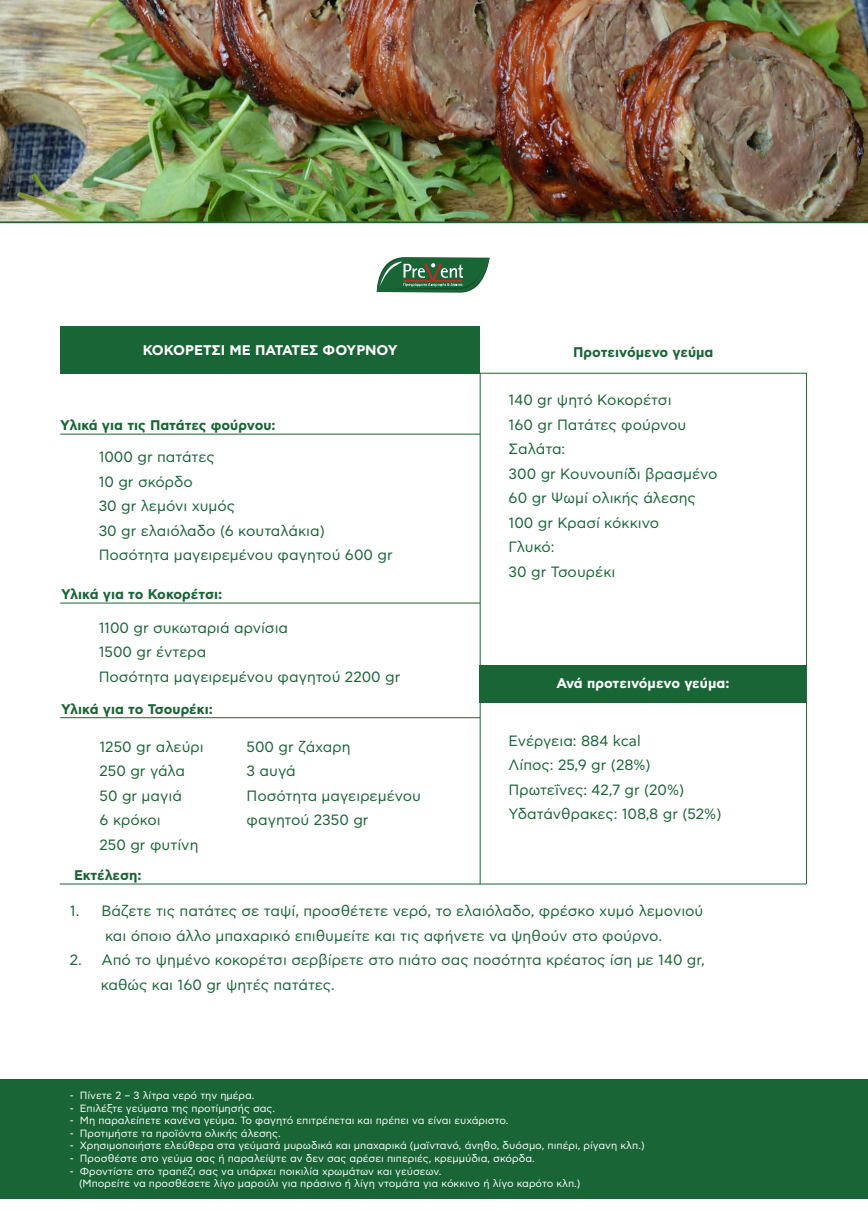
<style>
.page{position:relative;width:868px;height:1228px;background:#fff}
.page>*{position:absolute;margin:0;border:0;box-sizing:border-box;transform-origin:0 0}
.t1{font:14.88px/24.5px "CF Asty Std";color:#196536}
.t2{font:700 14px "CF Asty Std";color:#196536}
.t3{font:700 14px "CF Asty Std";color:#fff}
.t4{font:10.5px/12.6px "CF Asty Std";color:#fff}
</style>
<div class="page">
<div style="left:0;top:1079px;width:868px;height:120px;background:#196536"></div>
<img style="left:0;top:0;width:868px;height:221px">
<svg style="left:376px;top:257px;width:113px;height:36px;background:#52825f"></svg>
<hr style="left:0;top:221px;width:868px;height:2px;background:#196536">
<div style="left:480px;top:665px;width:326px;height:38px;background:#196536"></div>
<div style="left:60px;top:326px;width:420px;height:48px;background:#196536"></div>
<hr style="left:60px;top:434px;width:420px;height:1px;background:#196536">
<hr style="left:60px;top:602px;width:420px;height:1px;background:#196536">
<hr style="left:60px;top:883px;width:746px;height:1px;background:#196536">
<hr style="left:60px;top:717px;width:420px;height:1px;background:#196536">
<p class="t3" style="left:143px;top:342px;width:256px">ΚΟΚΟΡΕΤΣΙ ΜΕ ΠΑΤΑΤΕΣ ΦΟΥΡΝΟΥ</p>
<p class="t2" style="left:60px;top:417px;width:217px">Υλικά για τις Πατάτες φούρνου:</p>
<p class="t1" style="left:99px;top:445px;width:296px">1000 gr πατάτες<br>10 gr σκόρδο<br>30 gr λεμόνι χυμός<br>30 gr ελαιόλαδο (6 κουταλάκια)<br>Ποσότητα μαγειρεμένου φαγητού 600 gr</p>
<p class="t2" style="left:61px;top:586px;width:163px">Υλικά για το Κοκορέτσι:</p>
<p class="t1" style="left:99px;top:616px;width:303px">1100 gr συκωταριά αρνίσια<br>1500 gr έντερα<br>Ποσότητα μαγειρεμένου φαγητού 2200 gr</p>
<p class="t2" style="left:61px;top:700px;width:153px">Υλικά για το Τσουρέκι:</p>
<p class="t1" style="left:100px;top:735px;width:106px">1250 gr αλεύρι<br>250 gr γάλα<br>50 gr μαγιά<br>6 κρόκοι<br>250 gr φυτίνη</p>
<p class="t2" style="left:74px;top:867px;width:69px">Eκτέλεση:</p>
<p class="t1" style="left:247px;top:735px;width:176px">500 gr ζάχαρη<br>3 αυγά<br>Ποσότητα μαγειρεμένου φαγητού 2350 gr</p>
<p class="t2" style="left:573px;top:344px;width:142px">Προτεινόμενο γεύμα</p>
<p class="t1" style="left:509px;top:388px;width:211px">140 gr ψητό Κοκορέτσι<br>160 gr Πατάτες φούρνου<br>Σαλάτα:<br>300 gr Κουνουπίδι βρασμένο<br>60 gr Ψωμί ολικής άλεσης<br>100 gr Κρασί κόκκινο<br>Γλυκό:<br>30 gr Τσουρέκι</p>
<p class="t3" style="left:556px;top:675px;width:175px">Ανά προτεινόμενο γεύμα:</p>
<p class="t1" style="left:509px;top:729px;width:214px">Ενέργεια: 884 kcal<br>Λίπος: 25,9 gr (28%)<br>Πρωτεΐνες: 42,7 gr (20%)<br>Υδατάνθρακες: 108,8 gr (52%)</p>
<p class="t1" style="left:70px;top:899px;width:635px;text-align:center">1. Βάζετε τις πατάτες σε ταψί, προσθέτετε νερό, το ελαιόλαδο, φρέσκο χυμό λεμονιού και όποιο άλλο μπαχαρικό επιθυμείτε και τις αφήνετε να ψηθούν στο φούρνο.</p>
<p class="t1" style="left:101px;top:948px;width:606px;text-indent:-31px">2. Από το ψημένο κοκορέτσι σερβίρετε στο πιάτο σας ποσότητα κρέατος ίση με 140 gr, καθώς και 160 gr ψητές πατάτες.</p>
<p class="t4" style="left:70px;top:1089px;width:186px">- Πίνετε 2 – 3 λίτρα νερό την ημέρα.</p>
<p class="t4" style="left:70px;top:1102px;width:207px">- Επιλέξτε γεύματα της προτίμησής σας.</p>
<p class="t4" style="left:70px;top:1114px;width:440px">- Μη παραλείπετε κανένα γεύμα. Το φαγητό επιτρέπεται και πρέπει να είναι ευχάριστο.</p>
<p class="t4" style="left:70px;top:1127px;width:213px">- Προτιμήστε τα προϊόντα ολικής άλεσης.</p>
<p class="t4" style="left:70px;top:1139px;width:576px">- Χρησιμοποιήστε ελεύθερα στα γεύματά μυρωδικά και μπαχαρικά (μαϊντανό, άνηθο, δυόσμο, πιπέρι, ρίγανη κλπ.)</p>
<p class="t4" style="left:70px;top:1152px;width:467px">- Προσθέστε στο γεύμα σας ή παραλείψτε αν δεν σας αρέσει πιπεριές, κρεμμύδια, σκόρδα.</p>
<p class="t4" style="left:79px;top:1165px;width:503px;text-indent:-9px">- Φροντίστε στο τραπέζι σας να υπάρχει ποικιλία χρωμάτων και γεύσεων.<br>(Μπορείτε να προσθέσετε λίγο μαρούλι για πράσινο ή λίγη ντομάτα για κόκκινο ή λίγο καρότο κλπ.)</p>
</div>
